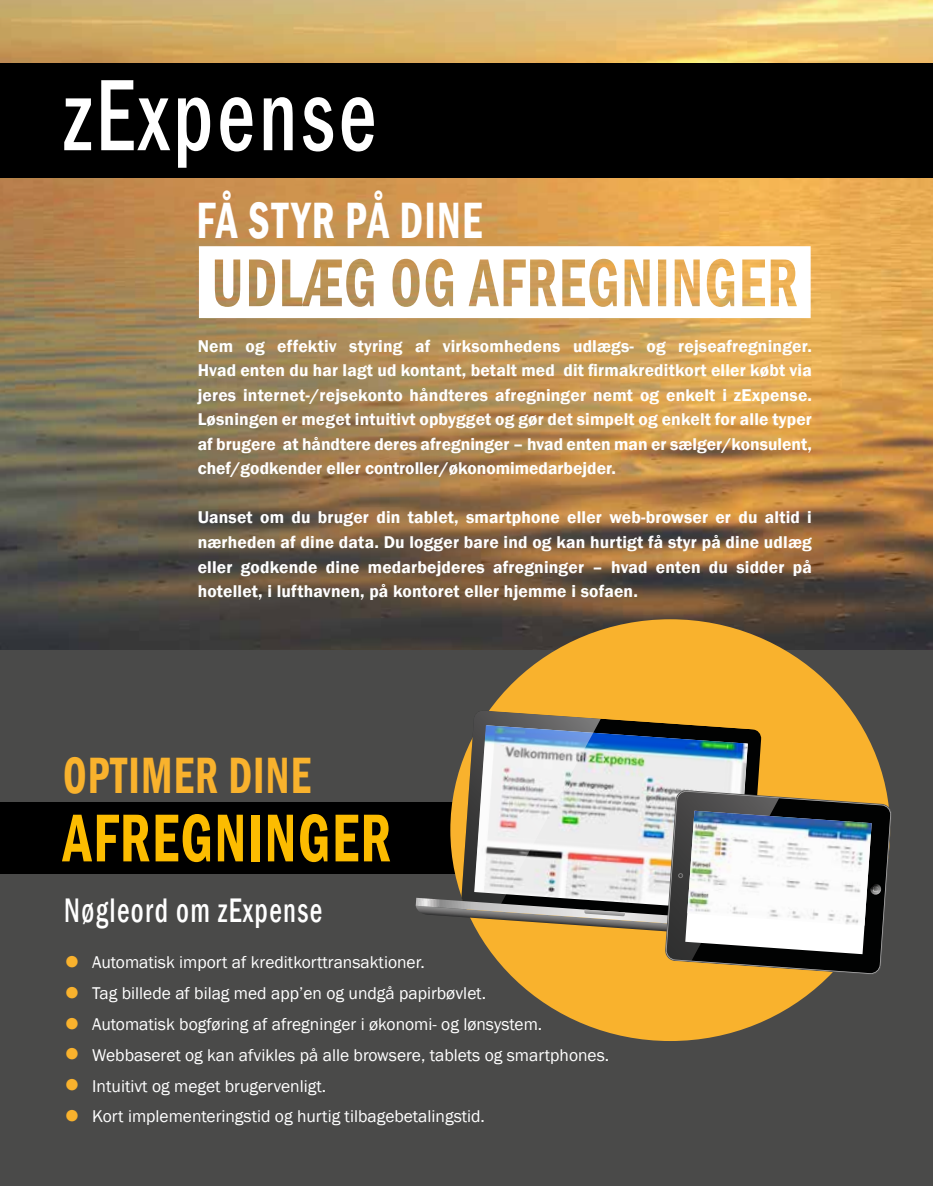
<style>
.page{position:relative;width:933px;height:1186px;background:#fff}
.page>*{position:absolute;margin:0;border:0;box-sizing:border-box;transform-origin:0 0}
.t1{font:500 condensed 105px "Franklin Gothic";letter-spacing:.05em;color:#fff;scale:.8 1}
.t2{font:600 condensed 70px "Franklin Gothic";letter-spacing:.03em;color:#fcbc00;scale:.8 1}
.t3{font:600 condensed 52.5px "Franklin Gothic";letter-spacing:.03em;color:#fff;scale:.8 1}
.t4{font:600 condensed 52.5px "Franklin Gothic";letter-spacing:.03em;color:#f9b22d;scale:.8 1}
.t5{font:500 condensed 35px "Franklin Gothic";letter-spacing:.05em;color:#fff;scale:.8 1}
.t6{font:600 17.5px/24.5px "Franklin Gothic";color:#fff;text-align:justify}
.t7{font:17.5px "Franklin Gothic";color:#fff}
.s1{font-size:26.25px;color:#f9b22d}
</style>
<div class="page">
<img style="left:0;top:0;width:933px;height:650px">
<div style="left:0;top:650px;width:933px;height:536px;background:#4a4a49"></div>
<div style="left:0;top:802px;width:520px;height:72px;background:#000"></div>
<div style="left:450px;top:619px;width:440px;height:422px;background:#f9b22d;border-radius:50%"></div>
<div style="left:0;top:63px;width:933px;height:115px;background:#000"></div>
<svg style="left:199px;top:246px;width:611px;height:72px"></svg>
<svg style="left:416px;top:710px;width:475px;height:265px"></svg>
<img style="left:687px;top:810px;width:184px;height:115px">
<h1 class="t1" style="left:63px;top:46px;width:393px">zExpense</h1>
<h3 class="t3" style="left:196px;top:185px;width:358px">FÅ STYR PÅ DINE</h3>
<p class="t6" style="left:198px;top:334px;width:616px">Nem og effektiv styring af virksomhedens udlægs- og rejseafregninger.<br>Hvad enten du har lagt ud kontant, betalt med dit firmakreditkort eller købt via jeres internet-/rejsekonto håndteres afregninger nemt og enkelt i zExpense.<br>Løsningen er meget intuitivt opbygget og gør det simpelt og enkelt for alle typer af brugere at håndtere deres afregninger – hvad enten man er sælger/konsulent, chef/godkender eller controller/økonomimedarbejder.</p>
<p class="t6" style="left:198px;top:505px;width:616px">Uanset om du bruger din tablet, smartphone eller web-browser er du altid i nærheden af dine data. Du logger bare ind og kan hurtigt få styr på dine udlæg eller godkende dine medarbejderes afregninger – hvad enten du sidder på hotellet, i lufthavnen, på kontoret eller hjemme i sofaen.</p>
<h3 class="t4" style="left:63px;top:740px;width:311px">OPTIMER DINE</h3>
<h2 class="t2" style="left:63px;top:791px;width:411px">AFREGNINGER</h2>
<h3 class="t5" style="left:64px;top:887px;width:324px">Nøgleord om zExpense</h3>
<p class="t7" style="left:64px;top:951px;width:362px"><span class="s1">●</span> Automatisk import af kreditkorttransaktioner.</p>
<p class="t7" style="left:64px;top:982px;width:423px"><span class="s1">●</span> Tag billede af bilag med app’en og undgå papirbøvlet.</p>
<p class="t7" style="left:64px;top:1013px;width:479px"><span class="s1">●</span> Automatisk bogføring af afregninger i økonomi- og lønsystem.</p>
<p class="t7" style="left:64px;top:1044px;width:546px"><span class="s1">●</span> Webbaseret og kan afvikles på alle browsere, tablets og smartphones.</p>
<p class="t7" style="left:64px;top:1074px;width:263px"><span class="s1">●</span> Intuitivt og meget brugervenligt.</p>
<p class="t7" style="left:64px;top:1105px;width:422px"><span class="s1">●</span> Kort implementeringstid og hurtig tilbagebetalingstid.</p>
</div>
